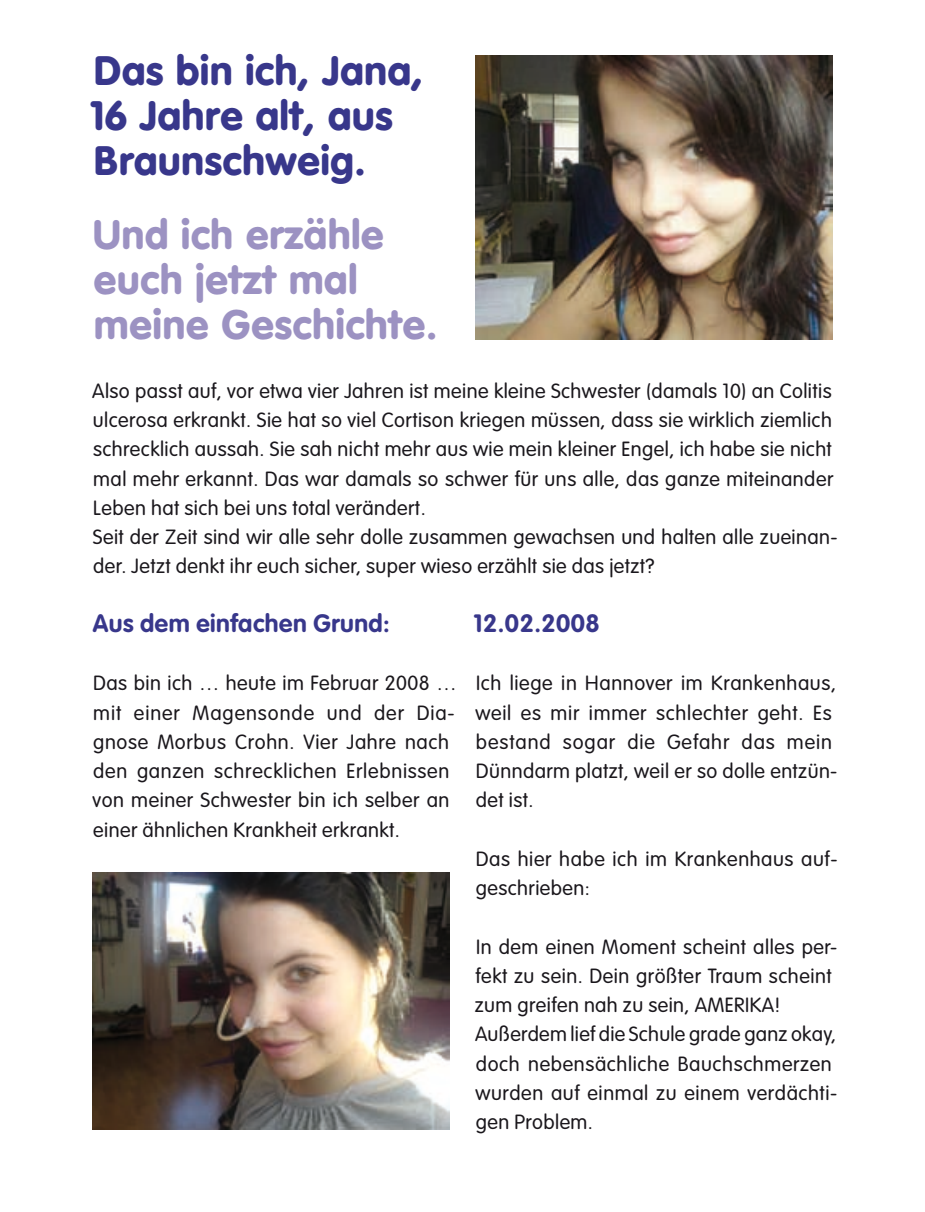
<style>
.page{position:relative;width:925px;height:1212px;background:#fff}
.page>*{position:absolute;margin:0;border:0;box-sizing:border-box;transform-origin:0 0}
.t1{font:900 40.5px/45px "VAG Rounded Std";letter-spacing:.02em;color:#38378b}
.t2{font:900 40.5px/45px "VAG Rounded Std";letter-spacing:.02em;color:#9c92c2}
.t3{font:700 24.75px "VAG Rounded Std";letter-spacing:.02em;color:#38378b}
.t4{font:300 20.25px/29.2px "VAG Rounded Std";letter-spacing:.02em;color:#1a171c}
</style>
<div class="page">
<img style="left:475px;top:56px;width:357px;height:283px">
<img style="left:92px;top:872px;width:358px;height:257px">
<h1 class="t1" style="left:91px;top:50px;width:334px">Das bin ich, Jana,<br>16 Jahre alt, aus<br>Braunschweig.</h1>
<h1 class="t2" style="left:93px;top:214px;width:346px">Und ich erzähle euch jetzt mal meine Geschichte.</h1>
<p class="t4" style="left:92px;top:377px;width:747px">Also passt auf, vor etwa vier Jahren ist meine kleine Schwester (damals 10) an Colitis ulcerosa erkrankt. Sie hat so viel Cortison kriegen müssen, dass sie wirklich ziemlich schrecklich aussah. Sie sah nicht mehr aus wie mein kleiner Engel, ich habe sie nicht mal mehr erkannt. Das war damals so schwer für uns alle, das ganze miteinander Leben hat sich bei uns total verändert.<br>Seit der Zeit sind wir alle sehr dolle zusammen gewachsen und halten alle zueinan&shy;der. Jetzt denkt ihr euch sicher, super wieso erzählt sie das jetzt?</p>
<p class="t3" style="left:93px;top:609px;width:299px">Aus dem einfachen Grund:</p>
<p class="t4" style="left:93px;top:669px;width:365px">Das bin ich … heute im Februar 2008 … mit einer Magensonde und der Dia&shy;gnose Morbus Crohn. Vier Jahre nach den ganzen schrecklichen Erlebnissen von meiner Schwester bin ich selber an einer ähnlichen Krankheit erkrankt.</p>
<p class="t3" style="left:473px;top:609px;width:128px">12.02.2008</p>
<p class="t4" style="left:475px;top:669px;width:363px">Ich liege in Hannover im Krankenhaus, weil es mir immer schlechter geht. Es bestand sogar die Gefahr das mein<br>Dünndarm platzt, weil er so dolle entzün&shy;det ist.</p>
<p class="t4" style="left:476px;top:845px;width:363px">Das hier habe ich im Krankenhaus auf&shy;geschrieben:</p>
<p class="t4" style="left:475px;top:933px;width:364px">In dem einen Moment scheint alles per&shy;fekt zu sein. Dein größter Traum scheint zum greifen nah zu sein, AMERIKA!<br>Außerdem lief die Schule grade ganz okay, doch nebensächliche Bauchschmerzen wurden auf einmal zu einem verdächti&shy;gen Problem.</p>
</div>
